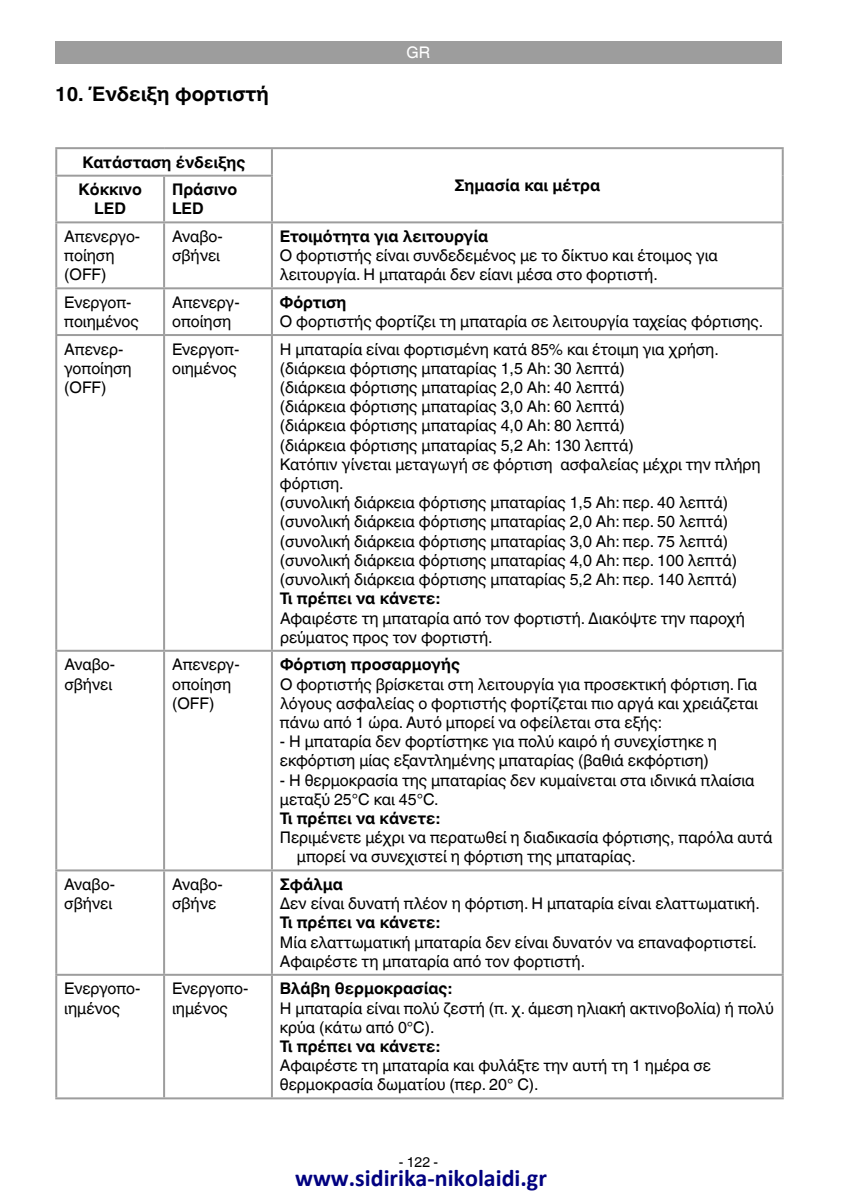
<style>
.page{position:relative;width:842px;height:1194px;background:#fff}
.page>*{position:absolute;margin:0;border:0;box-sizing:border-box;transform-origin:0 0}
.t1{font:700 24px "Calibri";color:#000080}
.t2{font:700 20px "Helvetica World";color:#000}
.t3{font:16px/19.2px "Helvetica World";color:#000}
.t4{font:700 16px/27.4px "Helvetica World";color:#000}
.t5{font:16px "Helvetica World";color:#fff}
.t6{font:14px "Helvetica World";color:#000}
</style>
<div class="page">
<div style="left:55px;top:41px;width:726px;height:23px;background:#9d9d9d"></div>
<hr style="left:55px;top:147px;width:109px;height:2px;background:#9d9d9d">
<hr style="left:55px;top:149px;width:2px;height:26px;background:#9d9d9d">
<hr style="left:164px;top:147px;width:619px;height:2px;background:#9d9d9d">
<hr style="left:271px;top:149px;width:2px;height:26px;background:#9d9d9d">
<hr style="left:781px;top:149px;width:2px;height:27px;background:#9d9d9d">
<hr style="left:55px;top:175px;width:109px;height:2px;background:#9d9d9d">
<hr style="left:55px;top:177px;width:2px;height:44px;background:#9d9d9d">
<hr style="left:164px;top:175px;width:109px;height:2px;background:#9d9d9d">
<hr style="left:163px;top:177px;width:2px;height:44px;background:#9d9d9d">
<hr style="left:271px;top:177px;width:2px;height:44px;background:#9d9d9d">
<hr style="left:781px;top:176px;width:2px;height:45px;background:#9d9d9d">
<hr style="left:55px;top:221px;width:109px;height:2px;background:#9d9d9d">
<hr style="left:55px;top:223px;width:2px;height:64px;background:#9d9d9d">
<hr style="left:164px;top:221px;width:108px;height:2px;background:#9d9d9d">
<hr style="left:163px;top:223px;width:2px;height:64px;background:#9d9d9d">
<hr style="left:272px;top:221px;width:511px;height:2px;background:#9d9d9d">
<hr style="left:271px;top:223px;width:2px;height:64px;background:#9d9d9d">
<hr style="left:781px;top:223px;width:2px;height:64px;background:#9d9d9d">
<hr style="left:55px;top:287px;width:109px;height:2px;background:#9d9d9d">
<hr style="left:55px;top:289px;width:2px;height:45px;background:#9d9d9d">
<hr style="left:164px;top:287px;width:108px;height:2px;background:#9d9d9d">
<hr style="left:163px;top:289px;width:2px;height:45px;background:#9d9d9d">
<hr style="left:272px;top:287px;width:511px;height:2px;background:#9d9d9d">
<hr style="left:271px;top:289px;width:2px;height:45px;background:#9d9d9d">
<hr style="left:781px;top:289px;width:2px;height:45px;background:#9d9d9d">
<hr style="left:55px;top:334px;width:109px;height:2px;background:#9d9d9d">
<hr style="left:55px;top:336px;width:2px;height:313px;background:#9d9d9d">
<hr style="left:164px;top:334px;width:108px;height:2px;background:#9d9d9d">
<hr style="left:163px;top:336px;width:2px;height:313px;background:#9d9d9d">
<hr style="left:272px;top:334px;width:511px;height:2px;background:#9d9d9d">
<hr style="left:271px;top:336px;width:2px;height:313px;background:#9d9d9d">
<hr style="left:781px;top:336px;width:2px;height:313px;background:#9d9d9d">
<hr style="left:55px;top:649px;width:109px;height:2px;background:#9d9d9d">
<hr style="left:55px;top:651px;width:2px;height:218px;background:#9d9d9d">
<hr style="left:164px;top:649px;width:108px;height:2px;background:#9d9d9d">
<hr style="left:163px;top:651px;width:2px;height:218px;background:#9d9d9d">
<hr style="left:272px;top:649px;width:511px;height:2px;background:#9d9d9d">
<hr style="left:271px;top:651px;width:2px;height:218px;background:#9d9d9d">
<hr style="left:781px;top:651px;width:2px;height:218px;background:#9d9d9d">
<hr style="left:55px;top:869px;width:109px;height:2px;background:#9d9d9d">
<hr style="left:55px;top:871px;width:2px;height:102px;background:#9d9d9d">
<hr style="left:164px;top:869px;width:108px;height:2px;background:#9d9d9d">
<hr style="left:163px;top:871px;width:2px;height:102px;background:#9d9d9d">
<hr style="left:272px;top:869px;width:511px;height:2px;background:#9d9d9d">
<hr style="left:271px;top:871px;width:2px;height:102px;background:#9d9d9d">
<hr style="left:781px;top:871px;width:2px;height:102px;background:#9d9d9d">
<hr style="left:55px;top:973px;width:109px;height:2px;background:#9d9d9d">
<hr style="left:55px;top:975px;width:2px;height:122px;background:#9d9d9d">
<hr style="left:164px;top:973px;width:108px;height:2px;background:#9d9d9d">
<hr style="left:163px;top:975px;width:2px;height:122px;background:#9d9d9d">
<hr style="left:272px;top:973px;width:511px;height:2px;background:#9d9d9d">
<hr style="left:271px;top:975px;width:2px;height:122px;background:#9d9d9d">
<hr style="left:781px;top:975px;width:2px;height:122px;background:#9d9d9d">
<hr style="left:55px;top:1097px;width:728px;height:2px;background:#9d9d9d">
<p class="t2" style="left:55px;top:82px;width:215px">10. Ένδειξη φορτιστή</p>
<p class="t4" style="left:78px;top:147px;width:169px">Κατάσταση ένδειξης<br>Κόκκινο</p>
<p class="t4" style="left:172px;top:178px;width:67px;line-height:19.2px">Πράσινο<br>LED</p>
<p class="t4" style="left:94px;top:195px;width:33px">LED</p>
<p class="t5" style="left:406px;top:43px;width:25px">GR</p>
<p class="t4" style="left:454px;top:170px;width:147px">Σημασία και μέτρα</p>
<p class="t3" style="left:64px;top:225px;width:77px">Απενεργο&shy;ποίηση (OFF)</p>
<p class="t3" style="left:172px;top:225px;width:52px">Αναβο&shy;σβήνει</p>
<p class="t4" style="left:280px;top:221px;width:210px">Ετοιμότητα για λειτουργία</p>
<p class="t3" style="left:280px;top:244px;width:439px">Ο φορτιστής είναι συνδεδεμένος με το δίκτυο και έτοιμος για λειτουργία. Η μπαταράι δεν είανι μέσα στο φορτιστή.</p>
<p class="t3" style="left:64px;top:291px;width:76px">Ενεργοπ&shy;ποιημένος</p>
<p class="t3" style="left:172px;top:291px;width:69px">Απενεργ&shy;οποίηση</p>
<p class="t4" style="left:280px;top:287px;width:68px">Φόρτιση</p>
<p class="t3" style="left:280px;top:310px;width:484px">Ο φορτιστής φορτίζει τη μπαταρία σε λειτουργία ταχείας φόρτισης.</p>
<p class="t3" style="left:64px;top:337px;width:69px">Απενερ&shy;γοποίηση (OFF)</p>
<p class="t3" style="left:172px;top:337px;width:69px">Ενεργοπ&shy;οιημένος</p>
<p class="t3" style="left:280px;top:337px;width:482px">Η μπαταρία είναι φορτισμένη κατά 85% και έτοιμη για χρήση. (διάρκεια φόρτισης μπαταρίας 1,5 Ah: 30 λεπτά)<br>(διάρκεια φόρτισης μπαταρίας 2,0 Ah: 40 λεπτά)<br>(διάρκεια φόρτισης μπαταρίας 3,0 Ah: 60 λεπτά)<br>(διάρκεια φόρτισης μπαταρίας 4,0 Ah: 80 λεπτά)<br>(διάρκεια φόρτισης μπαταρίας 5,2 Ah: 130 λεπτά)<br>Κατόπιν γίνεται μεταγωγή σε φόρτιση ασφαλείας μέχρι την πλήρη φόρτιση.<br>(συνολική διάρκεια φόρτισης μπαταρίας 1,5 Ah: περ. 40 λεπτά) (συνολική διάρκεια φόρτισης μπαταρίας 2,0 Ah: περ. 50 λεπτά) (συνολική διάρκεια φόρτισης μπαταρίας 3,0 Ah: περ. 75 λεπτά) (συνολική διάρκεια φόρτισης μπαταρίας 4,0 Ah: περ. 100 λεπτά) (συνολική διάρκεια φόρτισης μπαταρίας 5,2 Ah: περ. 140 λεπτά)</p>
<p class="t4" style="left:280px;top:583px;width:161px">Τι πρέπει να κάνετε:</p>
<p class="t3" style="left:280px;top:606px;width:466px">Αφαιρέστε τη μπαταρία από τον φορτιστή. Διακόψτε την παροχή ρεύματος προς τον φορτιστή.</p>
<p class="t3" style="left:64px;top:653px;width:52px">Αναβο&shy;σβήνει</p>
<p class="t3" style="left:172px;top:653px;width:69px">Απενεργ&shy;οποίηση (OFF)</p>
<p class="t4" style="left:280px;top:649px;width:181px">Φόρτιση προσαρμογής</p>
<p class="t3" style="left:280px;top:672px;width:479px;text-align:justify">Ο φορτιστής βρίσκεται στη λειτουργία για προσεκτική φόρτιση. Για λόγους ασφαλείας ο φορτιστής φορτίζεται πιο αργά και χρειάζεται πάνω από 1 ώρα. Αυτό μπορεί να οφείλεται στα εξής:</p>
<p class="t3" style="left:280px;top:731px;width:438px">- Η μπαταρία δεν φορτίστηκε για πολύ καιρό ή συνεχίστηκε η εκφόρτιση μίας εξαντλημένης μπαταρίας (βαθιά εκφόρτιση)</p>
<p class="t3" style="left:280px;top:770px;width:476px">- Η θερμοκρασία της μπαταρίας δεν κυμαίνεται στα ιδινικά πλαίσια μεταξύ 25°C και 45°C.</p>
<p class="t4" style="left:280px;top:802px;width:161px">Τι πρέπει να κάνετε:</p>
<p class="t3" style="left:297px;top:826px;width:477px;text-indent:-17px">Περιμένετε μέχρι να περατωθεί η διαδικασία φόρτισης, παρόλα αυτά μπορεί να συνεχιστεί η φόρτιση της μπαταρίας.</p>
<p class="t3" style="left:64px;top:872px;width:52px">Αναβο&shy;σβήνει</p>
<p class="t3" style="left:172px;top:872px;width:52px">Αναβο&shy;σβήνε</p>
<p class="t4" style="left:280px;top:868px;width:64px">Σφάλμα</p>
<p class="t3" style="left:280px;top:892px;width:481px">Δεν είναι δυνατή πλέον η φόρτιση. Η μπαταρία είναι ελαττωματική.</p>
<p class="t4" style="left:280px;top:907px;width:161px">Τι πρέπει να κάνετε:</p>
<p class="t3" style="left:280px;top:930px;width:478px">Μία ελαττωματική μπαταρία δεν είναι δυνατόν να επαναφορτιστεί.<br>Αφαιρέστε τη μπαταρία από τον φορτιστή.</p>
<p class="t3" style="left:64px;top:977px;width:78px">Ενεργοπο&shy;ιημένος</p>
<p class="t3" style="left:172px;top:977px;width:78px">Ενεργοπο&shy;ιημένος</p>
<p class="t4" style="left:280px;top:973px;width:173px">Βλάβη θερμοκρασίας:</p>
<p class="t3" style="left:280px;top:996px;width:495px">Η μπαταρία είναι πολύ ζεστή (π. χ. άμεση ηλιακή ακτινοβολία) ή πολύ κρύα (κάτω από 0°C).</p>
<p class="t4" style="left:280px;top:1030px;width:161px">Τι πρέπει να κάνετε:</p>
<p class="t3" style="left:280px;top:1053px;width:432px">Αφαιρέστε τη μπαταρία και φυλάξτε την αυτή τη 1 ημέρα σε θερμοκρασία δωματίου (περ. 20° C).</p>
<p class="t6" style="left:398px;top:1153px;width:41px">- 122 -</p>
<h1 class="t1" style="left:295px;top:1161px;width:253px">www.sidirika-nikolaidi.gr</h1>
</div>
